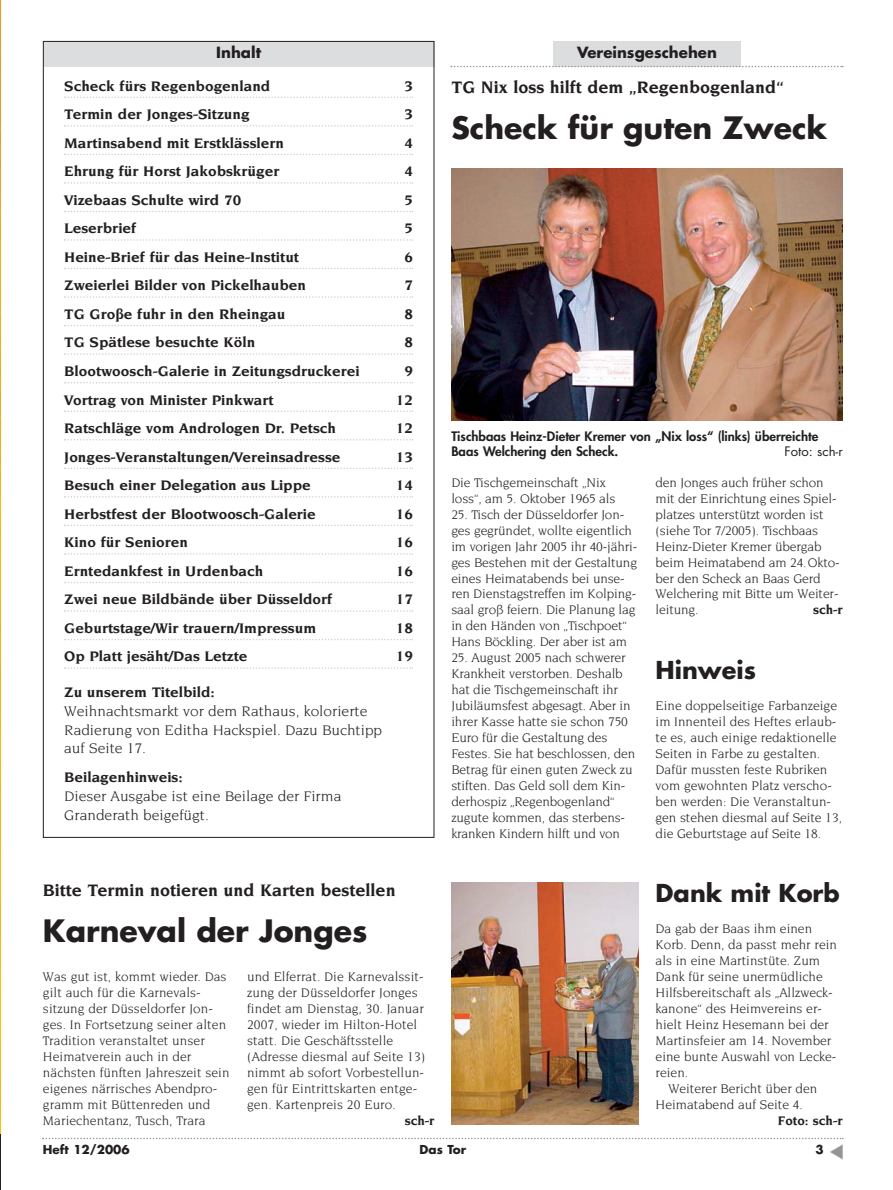
<style>
.page{position:relative;width:893px;height:1190px;background:#fff}
.page>*{position:absolute;margin:0;border:0;box-sizing:border-box;transform-origin:0 0}
.t1{font:700 30px "Futura";color:#231f20}
.t2{font:700 24px "Futura";color:#231f20}
.t3{font:700 18px "Novarese";color:#231f20}
.t4{font:700 15px "Novarese";color:#231f20}
.t5{font:15px/18.8px "Novarese";color:#231f20}
.t6{font:700 15px "Futura";color:#231f20}
.t7{font:13.5px/15.9px "Novarese";color:#231f20}
.t8{font:700 13.5px "Novarese";color:#231f20}
.t9{font:800 12.75px/15px "Futura";color:#231f20}
.t10{font:12.75px "Futura";color:#231f20}
.t11{font:700 12px "Futura";color:#231f20}
</style>
<div class="page">
<img style="left:451px;top:169px;width:391px;height:251px">
<div style="left:43px;top:41px;width:391px;height:26px;background:#dcddde"></div>
<div style="left:553px;top:41px;width:187px;height:26px;background:#dcddde"></div>
<svg style="left:450px;top:66px;width:393px;height:1px"></svg>
<svg style="left:64px;top:96px;width:349px;height:2px"></svg>
<svg style="left:64px;top:125px;width:349px;height:2px"></svg>
<svg style="left:64px;top:154px;width:349px;height:1px"></svg>
<svg style="left:64px;top:182px;width:349px;height:2px"></svg>
<svg style="left:64px;top:211px;width:349px;height:1px"></svg>
<svg style="left:64px;top:239px;width:349px;height:2px"></svg>
<svg style="left:64px;top:268px;width:349px;height:1px"></svg>
<svg style="left:64px;top:296px;width:349px;height:2px"></svg>
<svg style="left:64px;top:325px;width:349px;height:1px"></svg>
<svg style="left:64px;top:353px;width:349px;height:2px"></svg>
<svg style="left:64px;top:382px;width:349px;height:1px"></svg>
<svg style="left:64px;top:410px;width:349px;height:2px"></svg>
<svg style="left:64px;top:439px;width:349px;height:1px"></svg>
<svg style="left:64px;top:467px;width:349px;height:2px"></svg>
<svg style="left:64px;top:496px;width:349px;height:1px"></svg>
<svg style="left:64px;top:524px;width:349px;height:2px"></svg>
<svg style="left:64px;top:553px;width:349px;height:1px"></svg>
<svg style="left:64px;top:581px;width:349px;height:2px"></svg>
<svg style="left:64px;top:610px;width:349px;height:2px"></svg>
<svg style="left:64px;top:639px;width:349px;height:1px"></svg>
<svg style="left:64px;top:667px;width:349px;height:2px"></svg>
<img style="left:451px;top:882px;width:187px;height:242px">
<svg style="left:0;top:0;width:1px;height:1190px"></svg>
<svg style="left:42px;top:1137px;width:801px;height:3px"></svg>
<p class="t6" style="left:216px;top:46px;width:46px">Inhalt</p>
<p class="t6" style="left:577px;top:46px;width:141px">Vereinsgeschehen</p>
<p class="t4" style="left:64px;top:79px;width:208px">Scheck fürs Regenbogenland</p>
<p class="t4" style="left:404px;top:79px;width:10px">3</p>
<p class="t4" style="left:64px;top:108px;width:187px">Termin der Jonges-Sitzung</p>
<p class="t4" style="left:404px;top:108px;width:10px">3</p>
<p class="t4" style="left:64px;top:136px;width:221px">Martinsabend mit Erstklässlern</p>
<p class="t4" style="left:404px;top:136px;width:10px">4</p>
<p class="t4" style="left:64px;top:165px;width:217px">Ehrung für Horst Jakobskrüger</p>
<p class="t4" style="left:404px;top:165px;width:10px">4</p>
<p class="t4" style="left:64px;top:193px;width:178px">Vizebaas Schulte wird 70</p>
<p class="t4" style="left:404px;top:193px;width:10px">5</p>
<p class="t4" style="left:64px;top:222px;width:74px">Leserbrief</p>
<p class="t4" style="left:404px;top:222px;width:10px">5</p>
<p class="t4" style="left:64px;top:250px;width:236px">Heine-Brief für das Heine-Institut</p>
<p class="t4" style="left:404px;top:250px;width:10px">6</p>
<p class="t4" style="left:64px;top:279px;width:243px">Zweierlei Bilder von Pickelhauben</p>
<p class="t4" style="left:404px;top:279px;width:10px">7</p>
<p class="t4" style="left:64px;top:308px;width:223px">TG Große fuhr in den Rheingau</p>
<p class="t4" style="left:404px;top:308px;width:10px">8</p>
<p class="t4" style="left:64px;top:336px;width:193px">TG Spätlese besuchte Köln</p>
<p class="t4" style="left:404px;top:336px;width:10px">8</p>
<p class="t4" style="left:64px;top:365px;width:297px">Blootwoosch-Galerie in Zeitungsdruckerei</p>
<p class="t4" style="left:404px;top:365px;width:10px">9</p>
<p class="t4" style="left:64px;top:393px;width:211px">Vortrag von Minister Pinkwart</p>
<p class="t4" style="left:396px;top:393px;width:19px">12</p>
<p class="t4" style="left:64px;top:422px;width:273px">Ratschläge vom Andrologen Dr. Petsch</p>
<p class="t4" style="left:396px;top:422px;width:19px">12</p>
<p class="t4" style="left:64px;top:450px;width:278px">Jonges-Veranstaltungen/Vereinsadresse</p>
<p class="t4" style="left:396px;top:450px;width:19px">13</p>
<p class="t4" style="left:64px;top:479px;width:248px">Besuch einer Delegation aus Lippe</p>
<p class="t4" style="left:396px;top:479px;width:19px">14</p>
<p class="t4" style="left:64px;top:507px;width:253px">Herbstfest der Blootwoosch-Galerie</p>
<p class="t4" style="left:396px;top:507px;width:19px">16</p>
<p class="t4" style="left:64px;top:536px;width:125px">Kino für Senioren</p>
<p class="t4" style="left:396px;top:536px;width:19px">16</p>
<p class="t4" style="left:64px;top:564px;width:201px">Erntedankfest in Urdenbach</p>
<p class="t4" style="left:396px;top:564px;width:19px">16</p>
<p class="t4" style="left:64px;top:593px;width:269px">Zwei neue Bildbände über Düsseldorf</p>
<p class="t4" style="left:396px;top:593px;width:19px">17</p>
<p class="t4" style="left:64px;top:621px;width:253px">Geburtstage/Wir trauern/Impressum</p>
<p class="t4" style="left:396px;top:621px;width:19px">18</p>
<p class="t4" style="left:64px;top:650px;width:185px">Op Platt jesäht/Das Letzte</p>
<p class="t4" style="left:396px;top:650px;width:19px">19</p>
<p class="t4" style="left:64px;top:686px;width:152px">Zu unserem Titelbild:</p>
<p class="t5" style="left:64px;top:702px;width:319px">Weihnachtsmarkt vor dem Rathaus, kolorierte<br>Radierung von Editha Hackspiel. Dazu Buchtipp auf Seite 17.</p>
<p class="t4" style="left:64px;top:770px;width:120px">Beilagenhinweis:</p>
<p class="t5" style="left:64px;top:787px;width:279px">Dieser Ausgabe ist eine Beilage der Firma<br>Granderath beigefügt.</p>
<h3 class="t3" style="left:43px;top:882px;width:354px">Bitte Termin notieren und Karten bestellen</h3>
<h1 class="t1" style="left:43px;top:917px;width:326px">Karneval der Jonges</h1>
<p class="t7" style="left:43px;top:969px;width:188px">Was gut ist, kommt wieder. Das gilt auch für die Karnevals&shy;sitzung der Düsseldorfer Jon&shy;ges. In Fortsetzung seiner alten<br>Tradition veranstaltet unser<br>Heimatverein auch in der nächsten fünften Jahreszeit sein eigenes närrisches Abendpro&shy;gramm mit Büttenreden und<br>Mariechentanz, Tusch, Trara</p>
<p class="t7" style="left:247px;top:969px;width:180px">und Elferrat. Die Karnevalssit&shy;zung der Düsseldorfer Jonges findet am Dienstag, 30. Januar<br>2007, wieder im Hilton-Hotel statt. Die Geschäftsstelle (Adresse diesmal auf Seite 13) nimmt ab sofort Vorbestellun&shy;gen für Eintrittskarten entge&shy;gen. Kartenpreis 20 Euro.</p>
<p class="t8" style="left:405px;top:1114px;width:31px">sch-r</p>
<h3 class="t3" style="left:451px;top:79px;width:334px">TG Nix loss hilft dem „Regenbogenland“</h3>
<h1 class="t1" style="left:451px;top:115px;width:377px">Scheck für guten Zweck</h1>
<p class="t9" style="left:451px;top:430px;width:368px">Tischbaas Heinz-Dieter Kremer von „Nix loss“ (links) überreichte<br>Baas Welchering den Scheck.</p>
<p class="t10" style="left:784px;top:446px;width:60px">Foto: sch-r</p>
<p class="t7" style="left:451px;top:475px;width:166px">Die Tischgemeinschaft „Nix loss“, am 5. Oktober 1965 als</p>
<p class="t7" style="left:451px;top:507px;width:187px">25. Tisch der Düsseldorfer Jon&shy;ges gegründet, wollte eigentlich im vorigen Jahr 2005 ihr 40-jähri&shy;ges Bestehen mit der Gestaltung eines Heimatabends bei unse&shy;ren Dienstagstreffen im Kolping&shy;saal groß feiern. Die Planung lag in den Händen von „Tischpoet“<br>Hans Böckling. Der aber ist am</p>
<p class="t7" style="left:451px;top:650px;width:185px">25. August 2005 nach schwerer<br>Krankheit verstorben. Deshalb hat die Tischgemeinschaft ihr<br>Jubiläumsfest abgesagt. Aber in ihrer Kasse hatte sie schon 750<br>Euro für die Gestaltung des<br>Festes. Sie hat beschlossen, den<br>Betrag für einen guten Zweck zu stiften. Das Geld soll dem Kin&shy;derhospiz „Regenbogenland“ zugute kommen, das sterbens&shy;kranken Kindern hilft und von</p>
<p class="t7" style="left:655px;top:475px;width:185px">den Jonges auch früher schon mit der Einrichtung eines Spiel&shy;platzes unterstützt worden ist (siehe Tor 7/2005). Tischbaas<br>Heinz-Dieter Kremer übergab beim Heimatabend am 24.Okto&shy;ber den Scheck an Baas Gerd<br>Welchering mit Bitte um Weiter&shy;leitung.</p>
<p class="t8" style="left:813px;top:604px;width:31px">sch-r</p>
<h2 class="t2" style="left:655px;top:659px;width:102px">Hinweis</h2>
<p class="t7" style="left:655px;top:698px;width:188px">Eine doppelseitige Farbanzeige im Innenteil des Heftes erlaub&shy;te es, auch einige redaktionelle<br>Seiten in Farbe zu gestalten.<br>Dafür mussten feste Rubriken vom gewohnten Platz verscho&shy;ben werden: Die Veranstaltun&shy;gen stehen diesmal auf Seite 13, die Geburtstage auf Seite 18.</p>
<h2 class="t2" style="left:655px;top:882px;width:186px">Dank mit Korb</h2>
<p class="t7" style="left:655px;top:922px;width:183px">Da gab der Baas ihm einen<br>Korb. Denn, da passt mehr rein als in eine Martinstüte. Zum<br>Dank für seine unermüdliche<br>Hilfsbereitschaft als „Allzweck&shy;kanone“ des Heimvereins er&shy;hielt Heinz Hesemann bei der<br>Martinsfeier am 14. November eine bunte Auswahl von Lecke&shy;reien.</p>
<p class="t7" style="left:655px;top:1081px;width:163px;text-indent:13px">Weiterer Bericht über den<br>Heimatabend auf Seite 4.</p>
<p class="t8" style="left:777px;top:1114px;width:66px">Foto: sch-r</p>
<p class="t11" style="left:43px;top:1144px;width:88px">Heft 12/2006</p>
<p class="t11" style="left:419px;top:1144px;width:48px">Das Tor</p>
<p class="t11" style="left:815px;top:1144px;width:10px">3</p>
</div>
